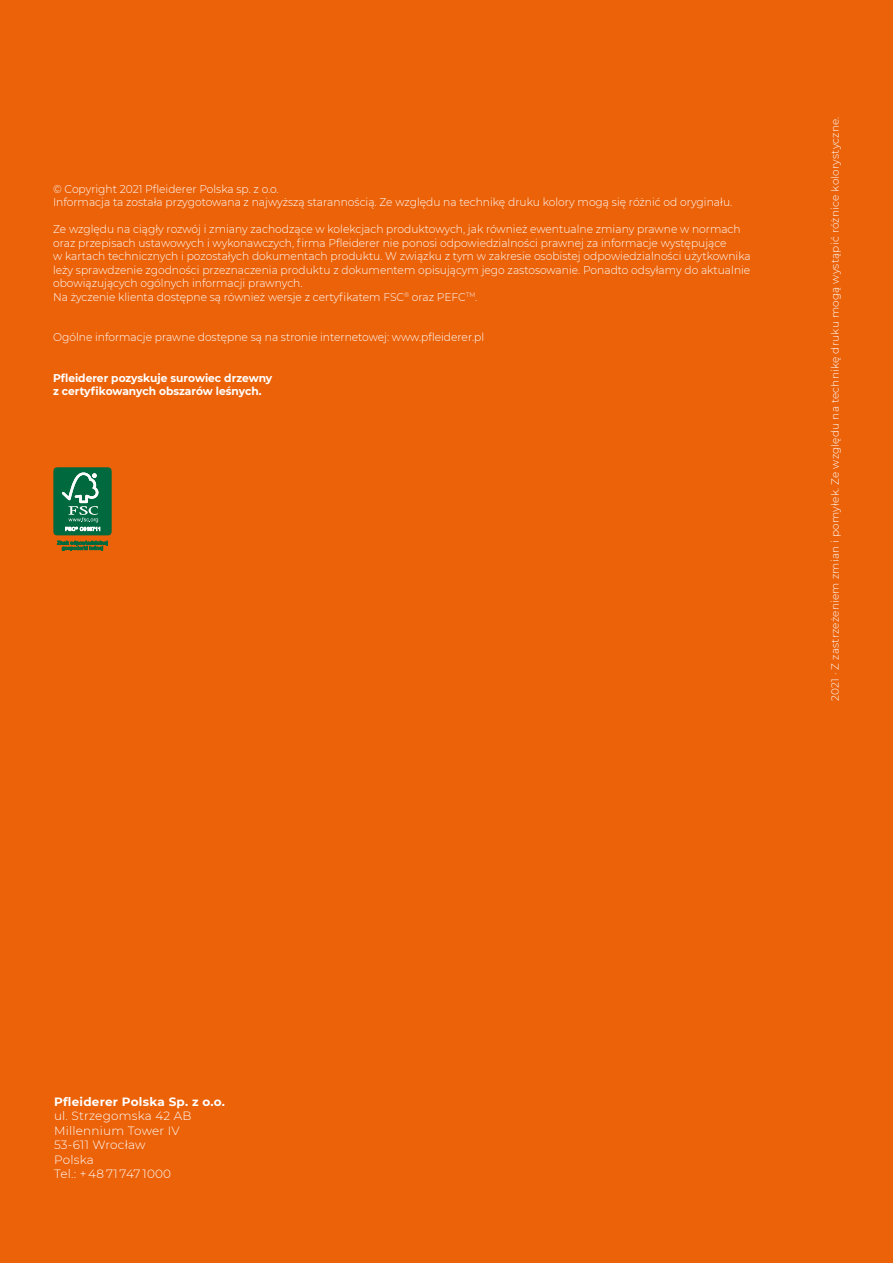
<style>
.page{position:relative;width:893px;height:1263px;background:#eb6209}
.page>*{position:absolute;margin:0;border:0;box-sizing:border-box;transform-origin:0 0}
.t1{font:300 12px/14.4px "Montserrat";letter-spacing:.02em;color:#fff}
.t2{font:700 12px "Montserrat";letter-spacing:.02em;color:#fff}
.t3{font:300 11.25px/13.5px "Montserrat";color:#fff;scale:.95 1}
.t4{font:700 11.25px/13.5px "Montserrat";color:#fff;scale:.95 1}
.t5{font:300 10.5px "Montserrat";letter-spacing:.02em;color:#fff}
</style>
<div class="page">
<div style="left:54px;top:467px;width:57px;height:68px;background:#00693e;border-radius:3px"></div>
<div style="left:54px;top:468px;width:57px;height:67px;border:1px solid #00693e;border-radius:4px"></div>
<svg style="left:62px;top:472px;width:38px;height:59px"></svg>
<svg style="left:57px;top:541px;width:51px;height:10px"></svg>
<p class="t3" style="left:53px;top:182px;width:716px">© Copyright 2021 Pfleiderer Polska sp. z o.o.<br>Informacja ta została przygotowana z najwyższą starannością. Ze względu na technikę druku kolory mogą się różnić od oryginału.</p>
<p class="t3" style="left:53px;top:222px;width:736px">Ze względu na ciągły rozwój i zmiany zachodzące w kolekcjach produktowych, jak również ewentualne zmiany prawne w normach oraz przepisach ustawowych i wykonawczych, firma Pfleiderer nie ponosi odpowiedzialności prawnej za informacje występujące<br>w kartach technicznych i pozostałych dokumentach produktu. W związku z tym w zakresie osobistej odpowiedzialności użytkownika leży sprawdzenie zgodności przeznaczenia produktu z dokumentem opisującym jego zastosowanie. Ponadto odsyłamy do aktualnie obowiązujących ogólnych informacji prawnych.<br>Na życzenie klienta dostępne są również wersje z certyfikatem FSC<sup>®</sup> oraz PEFC<sup>TM</sup>.</p>
<p class="t3" style="left:53px;top:330px;width:455px">Ogólne informacje prawne dostępne są na stronie internetowej: www.pfleiderer.pl</p>
<p class="t4" style="left:53px;top:371px;width:232px">Pfleiderer pozyskuje surowiec drzewny z certyfikowanych obszarów leśnych.</p>
<p class="t5" style="left:828px;top:701px;width:586px;rotate:-90deg">2021 · Z zastrzeżeniem zmian i pomyłek. Ze względu na technikę druku mogą wystąpić różnice kolorystyczne.</p>
<p class="t2" style="left:54px;top:1093px;width:172px">Pfleiderer Polska Sp. z o.o.</p>
<p class="t1" style="left:54px;top:1108px;width:139px">ul. Strzegomska 42 AB<br>Millennium Tower IV<br>53-611 Wrocław<br>Polska<br>Tel.: + 48 71 747 1000</p>
</div>
